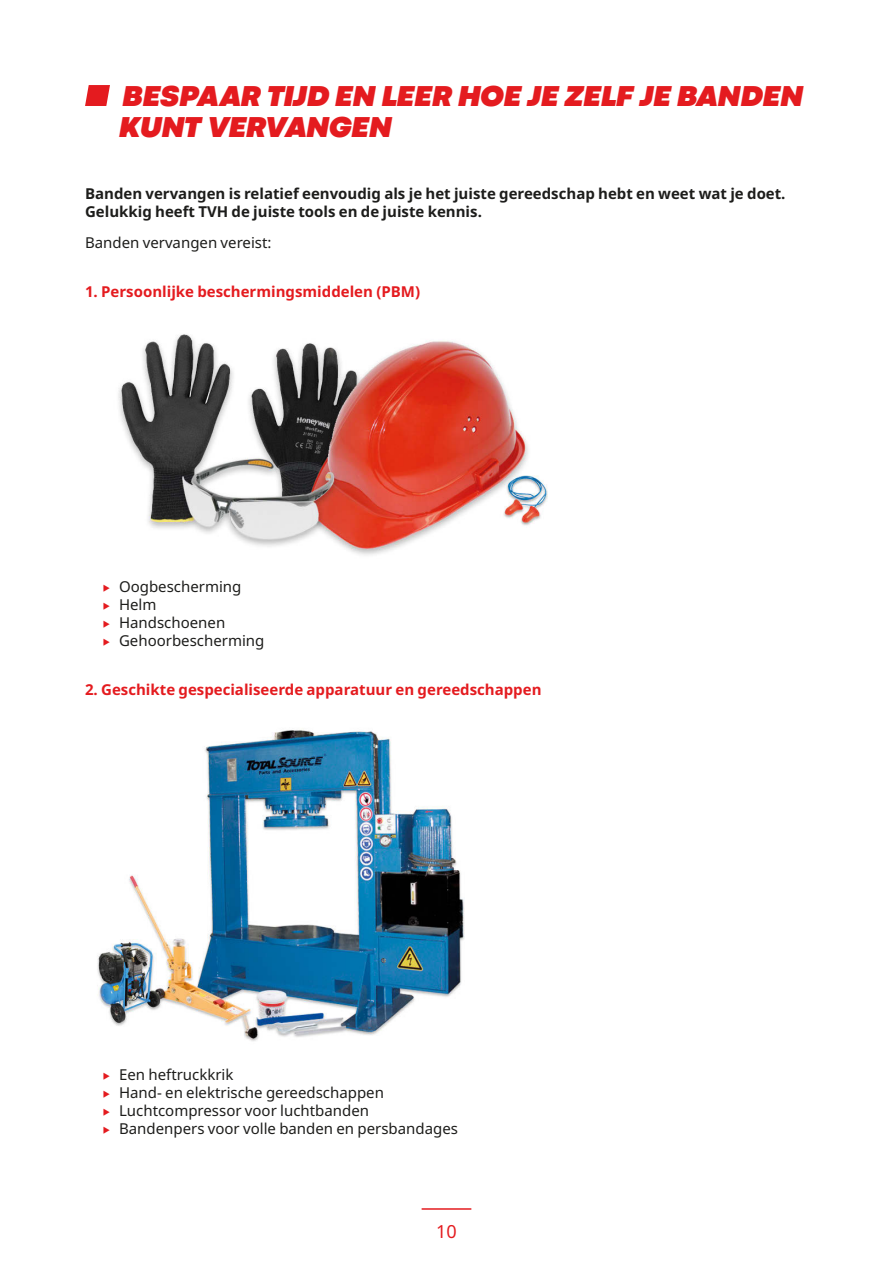
<style>
.page{position:relative;width:893px;height:1263px;background:#fff}
.page>*{position:absolute;margin:0;border:0;box-sizing:border-box;transform-origin:0 0}
.t1{font:italic 900 30px/31.5px "Codec Pro";color:#e41b1f}
.t2{font:18px "Noto Sans";color:#e41b1f}
.t3{font:15px/18px "Noto Sans";color:#1d1d1b}
.t4{font:700 15px/18px "Noto Sans";color:#1d1d1b}
.t5{font:700 15px "Noto Sans";color:#e41b1f}
.s1{color:#e41b1f}
</style>
<div class="page">
<svg style="left:85px;top:85px;width:25px;height:21px"></svg>
<img style="left:118px;top:334px;width:430px;height:221px">
<img style="left:97px;top:730px;width:368px;height:311px">
<hr style="left:422px;top:1208px;width:49px;height:2px;background:#e41b1f">
<h1 class="t1" style="left:119px;top:79px;width:685px">BESPAAR TIJD EN LEER HOE JE ZELF JE BANDEN<br>KUNT VERVANGEN</h1>
<p class="t4" style="left:85px;top:185px;width:702px">Banden vervangen is relatief eenvoudig als je het juiste gereedschap hebt en weet wat je doet.<br>Gelukkig heeft TVH de juiste tools en de juiste kennis.</p>
<p class="t3" style="left:85px;top:234px;width:188px">Banden vervangen vereist:</p>
<p class="t5" style="left:85px;top:280px;width:337px">1. Persoonlijke beschermingsmiddelen (PBM)</p>
<p class="t3" style="left:102px;top:578px;width:164px"><span class="s1">▶</span> Oogbescherming<br><span class="s1">▶</span> Helm<br><span class="s1">▶</span> Handschoenen<br><span class="s1">▶</span> Gehoorbescherming</p>
<p class="t5" style="left:85px;top:679px;width:458px">2. Geschikte gespecialiseerde apparatuur en gereedschappen</p>
<p class="t3" style="left:102px;top:1066px;width:357px"><span class="s1">▶</span> Een heftruckkrik<br><span class="s1">▶</span> Hand- en elektrische gereedschappen<br><span class="s1">▶</span> Luchtcompressor voor luchtbanden<br><span class="s1">▶</span> Bandenpers voor volle banden en persbandages</p>
<p class="t2" style="left:436px;top:1219px;width:22px">10</p>
</div>
